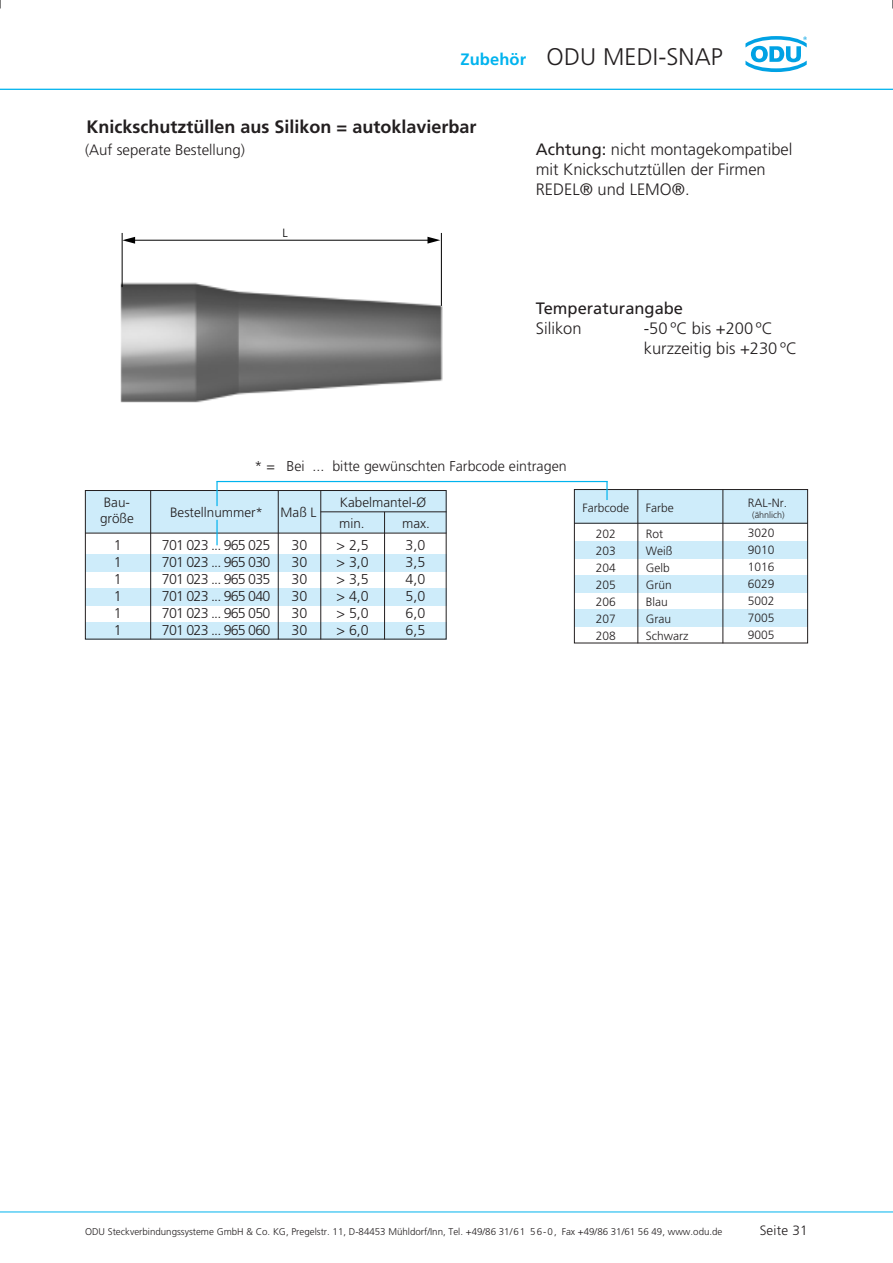
<style>
.page{position:relative;width:893px;height:1263px;background:#fff}
.page>*{position:absolute;margin:0;border:0;box-sizing:border-box;transform-origin:0 0}
.t1{font:300 24px "Frutiger";letter-spacing:.005em;color:#231f20}
.t2{font:700 18px "Frutiger";color:#231f20}
.t3{font:300 16.5px/19.8px "Frutiger";color:#231f20}
.t4{font:16.5px "Frutiger";color:#231f20}
.t5{font:300 15px "Frutiger";color:#231f20}
.t6{font:300 14.25px/17px "Frutiger";letter-spacing:-.055em;color:#231f20;text-align:justify}
.t7{font:300 14.25px "Frutiger";color:#231f20}
.t8{font:300 13.5px "Frutiger";color:#231f20}
.t9{font:300 12px/17px "Frutiger";color:#231f20;text-align:justify}
.t10{font:300 12px "Frutiger";color:#000}
.t11{font:300 9.75px "Frutiger";color:#231f20}
.t12{font:300 9px "Frutiger";color:#231f20}
.s1{font-weight:700;font-size:16.5px;color:#00b3ee}
.s2{font-weight:400}
</style>
<div class="page">
<hr style="left:0;top:89px;width:893px;height:1px;background:#00b3ee">
<hr style="left:0;top:1211px;width:893px;height:1px;background:#00b3ee">
<svg style="left:745px;top:36px;width:62px;height:36px"></svg>
<div style="left:85px;top:491px;width:361px;height:42px;background:#ceecfa"></div>
<div style="left:85px;top:554px;width:361px;height:17px;background:#ceecfa"></div>
<div style="left:85px;top:588px;width:361px;height:17px;background:#ceecfa"></div>
<div style="left:85px;top:622px;width:361px;height:17px;background:#ceecfa"></div>
<hr style="left:85px;top:533px;width:361px;height:1px;background:#231f20">
<hr style="left:321px;top:511px;width:125px;height:1px;background:#231f20">
<div style="left:574px;top:542px;width:234px;height:17px;background:#ceecfa"></div>
<div style="left:574px;top:576px;width:234px;height:17px;background:#ceecfa"></div>
<div style="left:574px;top:610px;width:234px;height:17px;background:#ceecfa"></div>
<div style="left:574px;top:489px;width:234px;height:34px;background:#ceecfa"></div>
<div style="left:574px;top:489px;width:234px;height:154px;border:1px solid #231f20"></div>
<hr style="left:574px;top:523px;width:234px;height:1px;background:#231f20">
<hr style="left:637px;top:489px;width:1px;height:154px;background:#231f20">
<hr style="left:723px;top:489px;width:1px;height:154px;background:#231f20">
<img style="left:120px;top:232px;width:323px;height:171px">
<hr style="left:126px;top:240px;width:309px;height:1px;background:#000">
<svg style="left:427px;top:237px;width:13px;height:7px"></svg>
<svg style="left:123px;top:237px;width:12px;height:7px"></svg>
<hr style="left:122px;top:233px;width:1px;height:54px;background:#000">
<hr style="left:441px;top:233px;width:1px;height:73px;background:#000">
<div style="left:85px;top:490px;width:361px;height:149px;border:1px solid #231f20"></div>
<hr style="left:150px;top:491px;width:1px;height:148px;background:#231f20">
<hr style="left:278px;top:491px;width:1px;height:148px;background:#231f20">
<hr style="left:320px;top:491px;width:1px;height:148px;background:#231f20">
<hr style="left:384px;top:512px;width:1px;height:127px;background:#231f20">
<hr style="left:217px;top:481px;width:391px;height:1px;background:#00b3ee">
<svg style="left:606px;top:481px;width:2px;height:19px"></svg>
<hr style="left:216px;top:481px;width:2px;height:25px;background:#00b3ee">
<hr style="left:216px;top:520px;width:2px;height:25px;background:#00b3ee">
<h1 class="t1" style="left:460px;top:47px;width:264px"><span class="s1">Zubehör</span> ODU MEDI-SNAP</h1>
<p class="t2" style="left:87px;top:119px;width:391px">Knickschutztüllen aus Silikon = autoklavierbar</p>
<p class="t5" style="left:85px;top:144px;width:162px">(Auf seperate Bestellung)</p>
<p class="t10" style="left:283px;top:228px;width:7px">L</p>
<p class="t3" style="left:536px;top:141px;width:258px"><span class="s2">Achtung:</span> nicht montagekompatibel mit Knickschutztüllen der Firmen<br>REDEL® und LEMO®.</p>
<p class="t4" style="left:536px;top:302px;width:149px">Temperaturangabe</p>
<p class="t3" style="left:536px;top:320px;width:47px">Silikon</p>
<p class="t3" style="left:644px;top:320px;width:155px">-50 ºC bis +200 ºC kurzzeitig bis +230 ºC</p>
<p class="t7" style="left:255px;top:461px;width:314px">* = Bei ... bitte gewünschten Farbcode eintragen</p>
<p class="t8" style="left:104px;top:497px;width:28px">Bau-</p>
<p class="t8" style="left:340px;top:497px;width:88px">Kabelmantel-Ø</p>
<p class="t8" style="left:100px;top:513px;width:35px">größe</p>
<p class="t8" style="left:170px;top:507px;width:94px">Bestellnummer*</p>
<p class="t8" style="left:281px;top:507px;width:37px">Maß L</p>
<p class="t8" style="left:339px;top:517px;width:27px">min.</p>
<p class="t8" style="left:402px;top:517px;width:29px">max.</p>
<p class="t6" style="left:114px;top:538px;width:9px">1<br>1<br>1<br>1<br>1<br>1</p>
<p class="t6" style="left:162px;top:538px;width:110px">701 023 ... 965 025<br>701 023 ... 965 030<br>701 023 ... 965 035<br>701 023 ... 965 040<br>701 023 ... 965 050<br>701 023 ... 965 060</p>
<p class="t6" style="left:292px;top:538px;width:17px">30<br>30<br>30<br>30<br>30<br>30</p>
<p class="t6" style="left:336px;top:538px;width:34px">&gt; 2,5 &gt; 3,0 &gt; 3,5 &gt; 4,0 &gt; 5,0 &gt; 6,0</p>
<p class="t6" style="left:406px;top:538px;width:21px">3,0<br>3,5<br>4,0<br>5,0<br>6,0<br>6,5</p>
<p class="t9" style="left:583px;top:496px;width:48px;line-height:25.5px;text-align:center">Farbcode<br>202</p>
<p class="t9" style="left:596px;top:543px;width:22px">203<br>204<br>205<br>206<br>207<br>208</p>
<p class="t9" style="left:646px;top:496px;width:29px;line-height:25.5px">Farbe<br>Rot</p>
<p class="t9" style="left:646px;top:543px;width:44px;text-align:left">Weiß<br>Gelb<br>Grün<br>Blau<br>Grau<br>Schwarz</p>
<p class="t9" style="left:748px;top:496px;width:41px">RAL-Nr.</p>
<p class="t9" style="left:748px;top:526px;width:28px">3020<br>9010<br>1016<br>6029<br>5002<br>7005<br>9005</p>
<p class="t12" style="left:752px;top:511px;width:34px">(ähnlich)</p>
<p class="t11" style="left:85px;top:1227px;width:639px">ODU Steckverbindungssysteme GmbH &amp; Co. KG, Pregelstr. 11, D-84453 Mühldorf/Inn, Tel. +49/86 31/61 56-0, Fax +49/86 31/61 56 49, www.odu.de</p>
<p class="t8" style="left:760px;top:1225px;width:49px">Seite 31</p>
</div>
